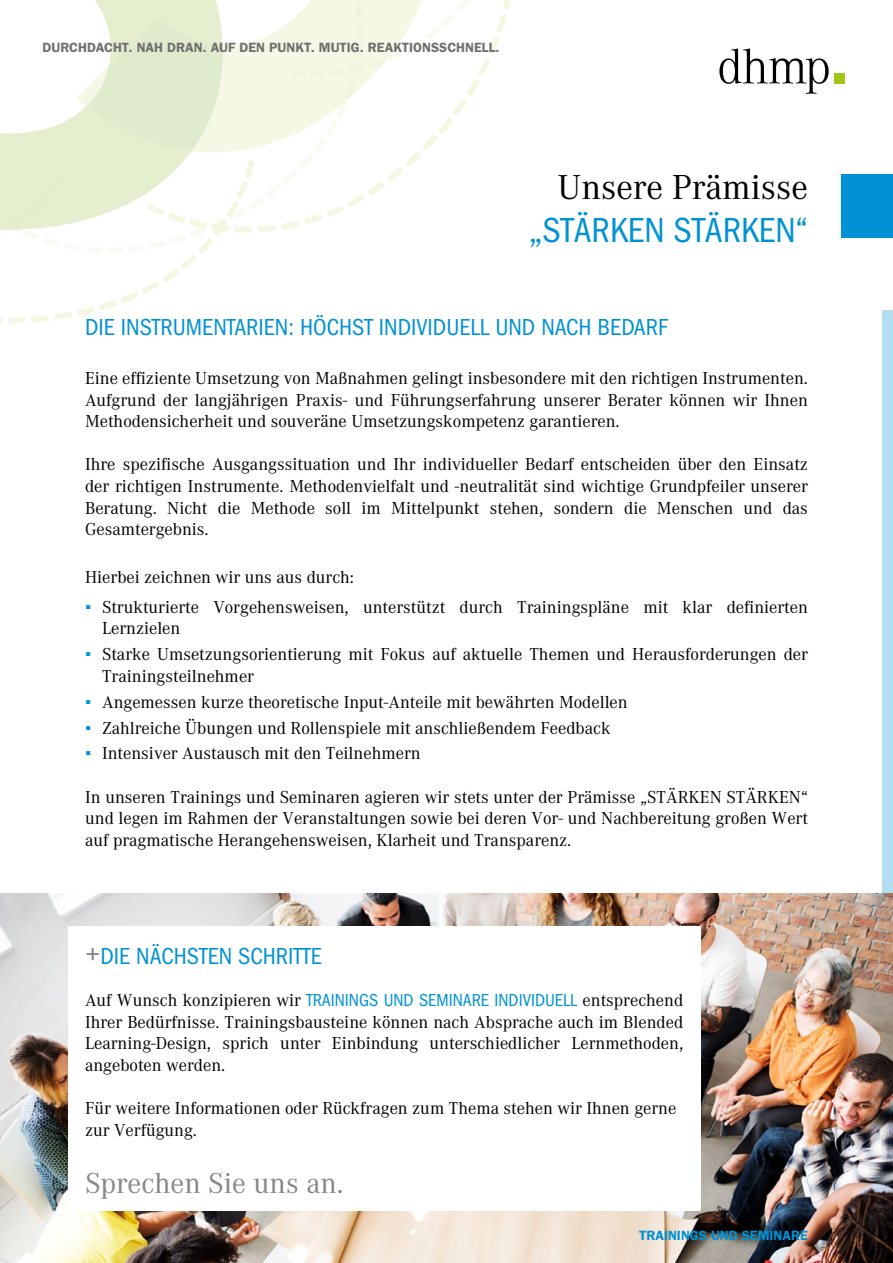
<style>
.page{position:relative;width:893px;height:1263px;background:#fff}
.page>*{position:absolute;margin:0;border:0;box-sizing:border-box;transform-origin:0 0}
.t1{font:condensed 36px "ITC Franklin Gothic Std";color:#0092d4}
.t2{font:36px "Corporate A";color:#000}
.t3{font:30px "Corporate A";color:#878787}
.t4{font:condensed 24px "ITC Franklin Gothic Std";color:#0092d4}
.t5{font:18px/21.6px "Corporate A";color:#000;text-align:justify}
.t6{font:600 13.5px "ITC Franklin Gothic Std";color:#706f6f}
.t7{font:600 13.5px "ITC Franklin Gothic Std";color:#0092d4}
.s1{font-family:"Corporate A";font-stretch:normal}
.s2{font-family:"Verdana";color:#0092d4}
.s3{font-size:30px;color:#878787}
.s4{font-family:"ITC Franklin Gothic Std";font-stretch:condensed;color:#0092d4}
</style>
<div class="page">
<svg style="left:0;top:0;width:510px;height:323px"></svg>
<svg style="left:284px;top:0;width:161px;height:157px"></svg>
<svg style="left:0;top:0;width:284px;height:230px"></svg>
<svg style="left:719px;top:48px;width:110px;height:46px"></svg>
<div style="left:834px;top:73px;width:11px;height:11px;background:#a2c617"></div>
<div style="left:882px;top:310px;width:11px;height:953px;background:#b3def2"></div>
<div style="left:842px;top:174px;width:51px;height:64px;background:#0092d4"></div>
<img style="left:0;top:893px;width:893px;height:370px">
<div style="left:68px;top:926px;width:632px;height:284px;background:#fff"></div>
<p class="t6" style="left:43px;top:39px;width:458px">DURCHDACHT. NAH DRAN. AUF DEN PUNKT. MUTIG. REAKTIONSSCHNELL.</p>
<h1 class="t2" style="left:557px;top:167px;width:252px">Unsere Prämisse</h1>
<h1 class="t1" style="left:528px;top:210px;width:281px"><span class="s1">„</span>STÄRKEN STÄRKEN“</h1>
<h3 class="t4" style="left:85px;top:314px;width:584px">DIE INSTRUMENTARIEN: HÖCHST INDIVIDUELL UND NACH BEDARF</h3>
<p class="t5" style="left:85px;top:368px;width:724px">Eine effiziente Umsetzung von Maßnahmen gelingt insbesondere mit den richtigen Instrumenten.<br>Aufgrund der langjährigen Praxis- und Führungserfahrung unserer Berater können wir Ihnen Methodensicherheit und souveräne Umsetzungskompetenz garantieren.</p>
<p class="t5" style="left:85px;top:454px;width:724px">Ihre spezifische Ausgangssituation und Ihr individueller Bedarf entscheiden über den Einsatz der richtigen Instrumente. Methodenvielfalt und -neutralität sind wichtige Grundpfeiler unserer Beratung. Nicht die Methode soll im Mittelpunkt stehen, sondern die Menschen und das Gesamtergebnis.</p>
<p class="t5" style="left:85px;top:566px;width:271px">Hierbei zeichnen wir uns aus durch:</p>
<p class="t5" style="left:102px;top:596px;width:707px;text-indent:-17px"><span class="s2">▪</span> Strukturierte Vorgehensweisen, unterstützt durch Trainingspläne mit klar definierten<br>Lernzielen</p>
<p class="t5" style="left:102px;top:644px;width:707px;text-indent:-17px"><span class="s2">▪</span> Starke Umsetzungsorientierung mit Fokus auf aktuelle Themen und Herausforderungen der<br>Trainingsteilnehmer</p>
<p class="t5" style="left:85px;top:691px;width:544px"><span class="s2">▪</span> Angemessen kurze theoretische Input-Anteile mit bewährten Modellen</p>
<p class="t5" style="left:85px;top:717px;width:527px"><span class="s2">▪</span> Zahlreiche Übungen und Rollenspiele mit anschließendem Feedback</p>
<p class="t5" style="left:85px;top:743px;width:337px"><span class="s2">▪</span> Intensiver Austausch mit den Teilnehmern</p>
<p class="t5" style="left:85px;top:786px;width:724px">In unseren Trainings und Seminaren agieren wir stets unter der Prämisse „STÄRKEN STÄRKEN“ und legen im Rahmen der Veranstaltungen sowie bei deren Vor- und Nachbereitung großen Wert auf pragmatische Herangehensweisen, Klarheit und Transparenz.</p>
<h3 class="t4" style="left:85px;top:942px;width:238px"><span class="s3">+</span>DIE NÄCHSTEN SCHRITTE</h3>
<p class="t5" style="left:85px;top:990px;width:600px">Auf Wunsch konzipieren wir <span class="s4">TRAININGS UND SEMINARE INDIVIDUELL</span> entsprechend Ihrer Bedürfnisse. Trainingsbausteine können nach Absprache auch im Blended Learning-Design, sprich unter Einbindung unterschiedlicher Lernmethoden, angeboten werden.</p>
<p class="t5" style="left:85px;top:1098px;width:593px">Für weitere Informationen oder Rückfragen zum Thema stehen wir Ihnen gerne zur Verfügung.</p>
<h2 class="t3" style="left:85px;top:1167px;width:260px">Sprechen Sie uns an.</h2>
<p class="t7" style="left:639px;top:1228px;width:170px">TRAININGS UND SEMINARE</p>
</div>
